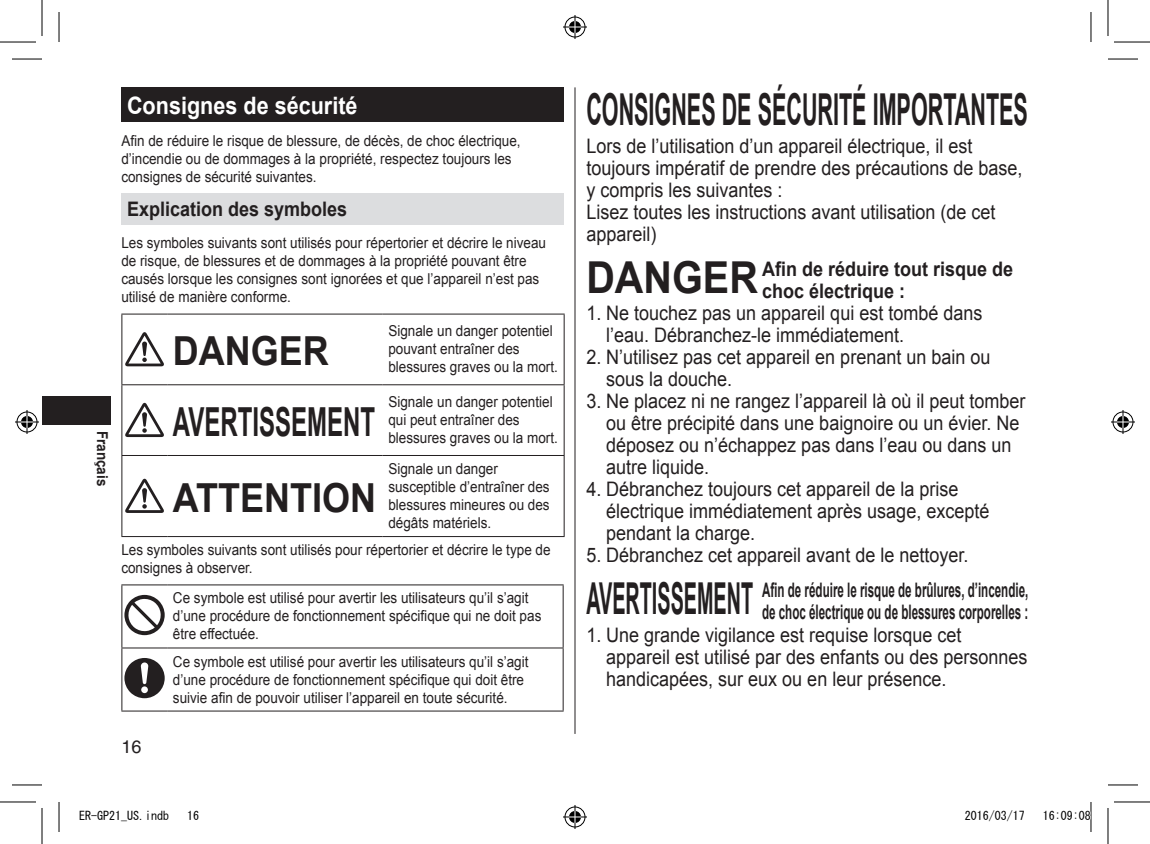
<style>
.page{position:relative;width:1150px;height:844px;background:#fff}
.page>*{position:absolute;margin:0;border:0;box-sizing:border-box;transform-origin:0 0}
.t1{font:700 44px "Arial";color:#231f20;scale:.49 1}
.t2{font:700 40px "Arial";color:#231f20;scale:.9 1}
.t3{font:700 40px "Arial";color:#231f20;scale:.6 1}
.t4{font:700 24px "Arial";color:#fff;scale:.9 1}
.t5{font:20px/22px "Arial";color:#231f20;scale:.9 1}
.t6{font:700 20px/35px "Arial";color:#231f20;scale:.58 1}
.t7{font:700 20px/22px "Arial";color:#231f20;scale:.9 1}
.t8{font:18px "Helvetica";color:#231f20}
.t9{font:15px/18px "Arial";color:#231f20;scale:.9 1}
.t10{font:700 15px "Arial";color:#231f20;scale:.9 1}
.t11{font:12px "MS Gothic";color:#000}
.s1{font-size:44px}
.s2{font-weight:400}
</style>
<div class="page">
<div style="left:42px;top:396px;width:68px;height:29px;background:#231f20"></div>
<hr style="left:575px;top:87px;width:1px;height:647px;background:#231f20">
<div style="left:121px;top:87px;width:443px;height:35px;background:#231f20"></div>
<div style="left:121px;top:193px;width:443px;height:31px;background:#dcdddf"></div>
<hr style="left:121px;top:313px;width:46px;height:1px;background:#231f20">
<hr style="left:121px;top:314px;width:1px;height:70px;background:#231f20">
<hr style="left:167px;top:313px;width:216px;height:1px;background:#231f20">
<hr style="left:383px;top:313px;width:182px;height:1px;background:#231f20">
<hr style="left:564px;top:314px;width:1px;height:70px;background:#231f20">
<hr style="left:121px;top:384px;width:46px;height:1px;background:#231f20">
<hr style="left:121px;top:385px;width:1px;height:70px;background:#231f20">
<hr style="left:167px;top:384px;width:216px;height:1px;background:#231f20">
<hr style="left:383px;top:384px;width:182px;height:1px;background:#231f20">
<hr style="left:564px;top:385px;width:1px;height:70px;background:#231f20">
<hr style="left:121px;top:455px;width:46px;height:1px;background:#231f20">
<hr style="left:121px;top:456px;width:1px;height:80px;background:#231f20">
<hr style="left:167px;top:455px;width:216px;height:1px;background:#231f20">
<hr style="left:383px;top:455px;width:182px;height:1px;background:#231f20">
<hr style="left:564px;top:456px;width:1px;height:80px;background:#231f20">
<hr style="left:121px;top:536px;width:46px;height:1px;background:#231f20">
<hr style="left:167px;top:536px;width:216px;height:1px;background:#231f20">
<hr style="left:383px;top:536px;width:182px;height:1px;background:#231f20">
<svg style="left:125px;top:332px;width:39px;height:34px"></svg>
<svg style="left:125px;top:402px;width:39px;height:35px"></svg>
<svg style="left:125px;top:478px;width:39px;height:35px"></svg>
<hr style="left:121px;top:585px;width:1px;height:62px;background:#231f20">
<hr style="left:121px;top:648px;width:1px;height:62px;background:#231f20">
<hr style="left:121px;top:584px;width:46px;height:1px;background:#231f20">
<hr style="left:121px;top:647px;width:46px;height:1px;background:#231f20">
<hr style="left:121px;top:710px;width:46px;height:1px;background:#231f20">
<hr style="left:167px;top:584px;width:397px;height:1px;background:#231f20">
<hr style="left:563px;top:585px;width:1px;height:62px;background:#231f20">
<hr style="left:563px;top:648px;width:1px;height:62px;background:#231f20">
<hr style="left:167px;top:647px;width:397px;height:1px;background:#231f20">
<hr style="left:167px;top:710px;width:397px;height:1px;background:#231f20">
<svg style="left:124px;top:595px;width:41px;height:40px"></svg>
<svg style="left:124px;top:658px;width:41px;height:40px"></svg>
<hr style="left:12px;top:59px;width:30px;height:1px;background:#000">
<hr style="left:1108px;top:59px;width:30px;height:1px;background:#000">
<hr style="left:12px;top:784px;width:30px;height:1px;background:#000">
<hr style="left:1108px;top:784px;width:30px;height:1px;background:#000">
<hr style="left:59px;top:12px;width:1px;height:30px;background:#000">
<hr style="left:59px;top:802px;width:1px;height:30px;background:#000">
<hr style="left:1090px;top:12px;width:1px;height:30px;background:#000">
<hr style="left:1090px;top:802px;width:1px;height:30px;background:#000">
<hr style="left:0;top:42px;width:36px;height:1px;background:#000">
<hr style="left:1114px;top:42px;width:36px;height:1px;background:#000">
<hr style="left:0;top:801px;width:36px;height:1px;background:#000">
<hr style="left:1114px;top:801px;width:36px;height:1px;background:#000">
<hr style="left:42px;top:0;width:1px;height:36px;background:#000">
<hr style="left:42px;top:808px;width:1px;height:36px;background:#000">
<hr style="left:1107px;top:0;width:1px;height:36px;background:#000">
<hr style="left:1107px;top:808px;width:1px;height:36px;background:#000">
<svg style="left:563px;top:15px;width:24px;height:24px"></svg>
<svg style="left:563px;top:805px;width:24px;height:24px"></svg>
<svg style="left:15px;top:410px;width:24px;height:24px"></svg>
<svg style="left:1111px;top:410px;width:24px;height:24px"></svg>
<svg style="left:1090px;top:809px;width:1px;height:12px"></svg>
<p class="t10" style="left:113px;top:430px;width:63px;rotate:90deg">Français</p>
<h3 class="t4" style="left:127px;top:88px;width:258px">Consignes de sécurité</h3>
<p class="t9" style="left:121px;top:131px;width:445px">Afin de réduire le risque de blessure, de décès, de choc électrique, d’incendie ou de dommages à la propriété, respectez toujours les consignes de sécurité suivantes.</p>
<h3 class="t7" style="left:127px;top:198px;width:246px">Explication des symboles</h3>
<p class="t9" style="left:121px;top:234px;width:473px">Les symboles suivants sont utilisés pour répertorier et décrire le niveau de risque, de blessures et de dommages à la propriété pouvant être causés lorsque les consignes sont ignorées et que l’appareil n’est pas utilisé de manière conforme.</p>
<h2 class="t2" style="left:173px;top:323px;width:175px">DANGER</h2>
<p class="t9" style="left:388px;top:322px;width:190px">Signale un danger potentiel pouvant entraîner des blessures graves ou la mort.</p>
<h2 class="t3" style="left:173px;top:393px;width:339px">AVERTISSEMENT</h2>
<p class="t9" style="left:388px;top:393px;width:190px">Signale un danger potentiel qui peut entraîner des blessures graves ou la mort.</p>
<h2 class="t2" style="left:173px;top:469px;width:227px">ATTENTION</h2>
<p class="t9" style="left:388px;top:459px;width:181px">Signale un danger susceptible d’entraîner des blessures mineures ou des dégâts matériels.</p>
<p class="t9" style="left:121px;top:540px;width:478px">Les symboles suivants sont utilisés pour répertorier et décrire le type de consignes à observer.</p>
<p class="t9" style="left:173px;top:589px;width:411px">Ce symbole est utilisé pour avertir les utilisateurs qu’il s’agit d’une procédure de fonctionnement spécifique qui ne doit pas être effectuée.</p>
<p class="t9" style="left:173px;top:652px;width:397px">Ce symbole est utilisé pour avertir les utilisateurs qu’il s’agit d’une procédure de fonctionnement spécifique qui doit être suivie afin de pouvoir utiliser l’appareil en toute sécurité.</p>
<p class="t8" style="left:121px;top:736px;width:22px">16</p>
<h1 class="t1" style="left:586px;top:79px;width:903px">CONSIGNES DE SÉCURITÉ IMPORTANTES</h1>
<h3 class="t5" style="left:586px;top:135px;width:486px">Lors de l’utilisation d’un appareil électrique, il est toujours impératif de prendre des précautions de base, y compris les suivantes :<br>Lisez toutes les instructions avant utilisation (de cet appareil)</h3>
<h3 class="t7" style="left:762px;top:258px;width:280px;text-indent:-176px"><span class="s1">DANGER</span> Afin de réduire tout risque de choc électrique :</h3>
<h3 class="t5" style="left:606px;top:302px;width:420px;text-indent:-20px">1. Ne touchez pas un appareil qui est tombé dans l’eau. Débranchez-le immédiatement.</h3>
<h3 class="t5" style="left:606px;top:346px;width:428px;text-indent:-20px">2. N’utilisez pas cet appareil en prenant un bain ou sous la douche.</h3>
<h3 class="t5" style="left:606px;top:390px;width:467px;text-indent:-20px">3. Ne placez ni ne rangez l’appareil là où il peut tomber ou être précipité dans une baignoire ou un évier. Ne déposez ou n’échappez pas dans l’eau ou dans un autre liquide.</h3>
<h3 class="t5" style="left:606px;top:478px;width:427px;text-indent:-20px">4. Débranchez toujours cet appareil de la prise électrique immédiatement après usage, excepté pendant la charge.</h3>
<h3 class="t6" style="left:586px;top:538px;width:764px"><span class="s2">5. Débranchez cet appareil avant de le nettoyer.<br></span><span class="s1">AVERTISSEMENT</span> Afin de réduire le risque de brûlures, d’incendie,</h3>
<h3 class="t6" style="left:762px;top:595px;width:461px">de choc électrique ou de blessures corporelles :</h3>
<h3 class="t5" style="left:606px;top:623px;width:470px;text-indent:-20px">1. Une grande vigilance est requise lorsque cet appareil est utilisé par des enfants ou des personnes handicapées, sur eux ou en leur présence.</h3>
<p class="t11" style="left:79px;top:809px;width:91px">ER-GP21_US.indb</p>
<p class="t11" style="left:187px;top:809px;width:13px">16</p>
<p class="t11" style="left:965px;top:809px;width:61px">2016/03/17</p>
<p class="t11" style="left:1043px;top:809px;width:49px">16:09:08</p>
</div>
